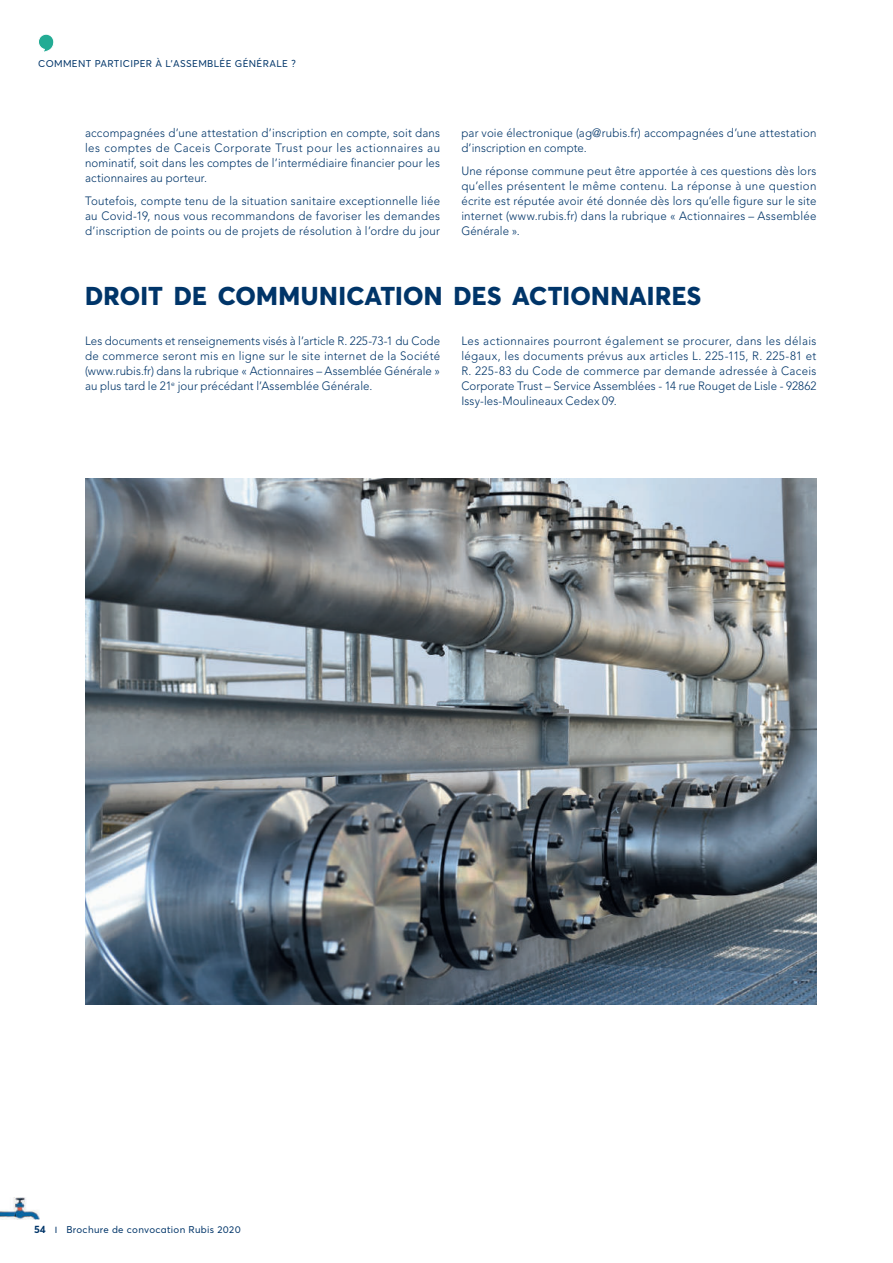
<style>
.page{position:relative;width:893px;height:1263px;background:#fff}
.page>*{position:absolute;margin:0;border:0;box-sizing:border-box;transform-origin:0 0}
.t1{font:800 25.5px "Averta";letter-spacing:.01em;color:#003569}
.t2{font:300 12px/15px "Avenir LT Std";letter-spacing:.01em;color:#003569;text-align:justify;scale:.96 1}
.t3{font:9.75px "Averta";letter-spacing:.035em;color:#003569}
.s1{font-weight:700;font-size:10.5px}
.s2{font-size:10.8px}
</style>
<div class="page">
<img style="left:85px;top:479px;width:731px;height:525px">
<img style="left:0;top:1197px;width:40px;height:22px">
<svg style="left:39px;top:34px;width:15px;height:18px"></svg>
<div style="left:41px;top:37px;width:10px;height:10px;background:#23ab94"></div>
<p class="t3" style="left:38px;top:58px;width:259px">COMMENT PARTICIPER À L’ASSEMBLÉE GÉNÉRALE ?</p>
<p class="t2" style="left:85px;top:125px;width:371px">accompagnées d’une attestation d’inscription en compte, soit dans les comptes de Caceis Corporate Trust pour les actionnaires au nominatif, soit dans les comptes de l’intermédiaire financier pour les actionnaires au porteur.</p>
<p class="t2" style="left:85px;top:194px;width:371px">Toutefois, compte tenu de la situation sanitaire exceptionnelle liée au Covid-19, nous vous recommandons de favoriser les demandes d’inscription de points ou de projets de résolution à l’ordre du jour</p>
<p class="t2" style="left:461px;top:125px;width:371px">par voie électronique (ag@rubis.fr) accompagnées d’une attestation d’inscription en compte.</p>
<p class="t2" style="left:461px;top:164px;width:371px">Une réponse commune peut être apportée à ces questions dès lors qu’elles présentent le même contenu. La réponse à une question écrite est réputée avoir été donnée dès lors qu’elle figure sur le site internet (www.rubis.fr) dans la rubrique « Actionnaires – Assemblée Générale ».</p>
<h1 class="t1" style="left:85px;top:280px;width:618px">DROIT DE COMMUNICATION DES ACTIONNAIRES</h1>
<p class="t2" style="left:85px;top:334px;width:371px">Les documents et renseignements visés à l’article R. 225-73-1 du Code de commerce seront mis en ligne sur le site internet de la Société (www.rubis.fr) dans la rubrique « Actionnaires – Assemblée Générale » au plus tard le 21<sup>e</sup> jour précédant l’Assemblée Générale.</p>
<p class="t2" style="left:461px;top:334px;width:371px">Les actionnaires pourront également se procurer, dans les délais légaux, les documents prévus aux articles L. 225-115, R. 225-81 et R. 225-83 du Code de commerce par demande adressée à Caceis Corporate Trust – Service Assemblées - 14 rue Rouget de Lisle - 92862<br>Issy-les-Moulineaux Cedex 09.</p>
<p class="t3" style="left:34px;top:1224px;width:208px"><span class="s1">54</span> <span class="s2">i</span> Brochure de convocation Rubis 2020</p>
</div>
